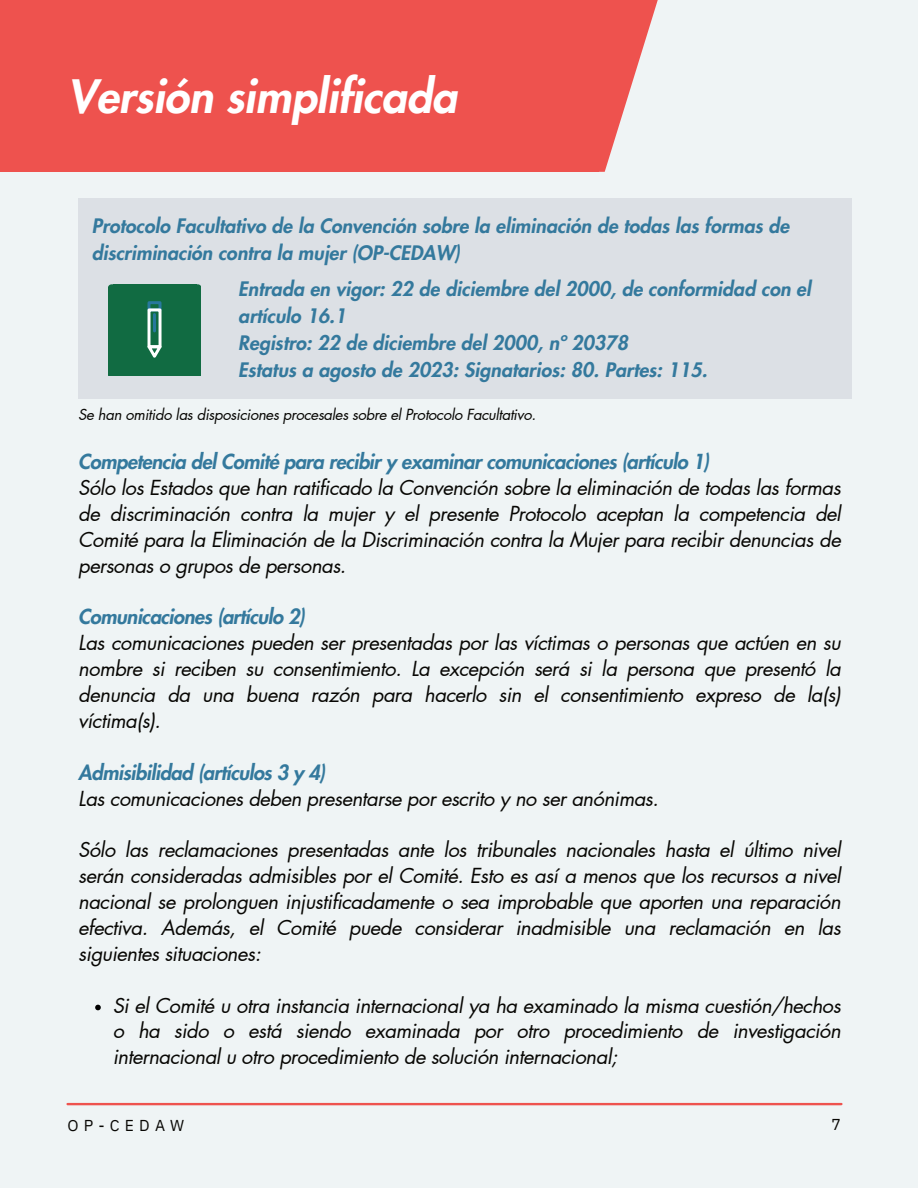
<style>
.page{position:relative;width:918px;height:1188px;background:#eff4f5}
.page>*{position:absolute;margin:0;border:0;box-sizing:border-box;transform-origin:0 0}
.t1{font:italic 800 45px "Futura LT Pro";letter-spacing:-.005em;color:#fff}
.t2{font:italic 20.25px/25.8px "Futura LT Pro";letter-spacing:-.025em;color:#080704;text-align:justify}
.t3{font:italic 800 20.25px "Futura LT Pro";letter-spacing:-.025em;color:#34799d}
.t4{font:italic 800 19.5px/27px "Futura LT Pro";color:#34799d}
.t5{font:15.75px "IBM Plex Sans";letter-spacing:.33em;color:#080704}
.t6{font:italic 15px "Futura LT Pro";letter-spacing:-.025em;color:#080704}
</style>
<div class="page">
<hr style="left:68px;top:1103px;width:774px;height:2px;background:#ee524e">
<div style="left:0;top:0;width:8px;height:172px;background:#ee524e"></div>
<div style="left:7px;top:0;width:599px;height:172px;background:#ee524e"></div>
<svg style="left:599px;top:0;width:59px;height:172px"></svg>
<svg style="left:95px;top:1005px;width:6px;height:5px"></svg>
<div style="left:78px;top:198px;width:774px;height:201px;background:#dce0e5"></div>
<div style="left:113px;top:285px;width:88px;height:91px;background:#116b42"></div>
<svg style="left:109px;top:285px;width:4px;height:91px"></svg>
<div style="left:148px;top:301px;width:14px;height:10px;border:3px solid #28789d"></div>
<svg style="left:147px;top:344px;width:14px;height:14px"></svg>
<div style="left:148px;top:308px;width:14px;height:40px;border:3px solid #fff"></div>
<hr style="left:153px;top:315px;width:3px;height:16px;background:#28789d">
<h1 class="t1" style="left:68px;top:62px;width:391px">Versión simplificada</h1>
<p class="t4" style="left:92px;top:211px;width:699px">Protocolo Facultativo de la Convención sobre la eliminación de todas las formas de discriminación contra la mujer (OP-CEDAW)</p>
<p class="t4" style="left:238px;top:275px;width:574px">Entrada en vigor: 22 de diciembre del 2000, de conformidad con el artículo 16.1<br>Registro: 22 de diciembre del 2000, nº 20378<br>Estatus a agosto de 2023: Signatarios: 80. Partes: 115.</p>
<p class="t6" style="left:78px;top:404px;width:459px">Se han omitido las disposiciones procesales sobre el Protocolo Facultativo.</p>
<p class="t3" style="left:78px;top:446px;width:633px">Competencia del Comité para recibir y examinar comunicaciones (artículo 1)</p>
<p class="t2" style="left:78px;top:475px;width:764px">Sólo los Estados que han ratificado la Convención sobre la eliminación de todas las formas de discriminación contra la mujer y el presente Protocolo aceptan la competencia del Comité para la Eliminación de la Discriminación contra la Mujer para recibir denuncias de personas o grupos de personas.</p>
<p class="t3" style="left:78px;top:602px;width:228px">Comunicaciones (artículo 2)</p>
<p class="t2" style="left:78px;top:630px;width:764px">Las comunicaciones pueden ser presentadas por las víctimas o personas que actúen en su nombre si reciben su consentimiento. La excepción será si la persona que presentó la denuncia da una buena razón para hacerlo sin el consentimiento expreso de la(s) víctima(s).</p>
<p class="t3" style="left:78px;top:757px;width:249px">Admisibilidad (artículos 3 y 4)</p>
<p class="t2" style="left:78px;top:785px;width:582px">Las comunicaciones deben presentarse por escrito y no ser anónimas.</p>
<p class="t2" style="left:78px;top:837px;width:764px">Sólo las reclamaciones presentadas ante los tribunales nacionales hasta el último nivel serán consideradas admisibles por el Comité. Esto es así a menos que los recursos a nivel nacional se prolonguen injustificadamente o sea improbable que aporten una reparación efectiva. Además, el Comité puede considerar inadmisible una reclamación en las siguientes situaciones:</p>
<p class="t2" style="left:113px;top:992px;width:730px">Si el Comité u otra instancia internacional ya ha examinado la misma cuestión/hechos o ha sido o está siendo examinada por otro procedimiento de investigación internacional u otro procedimiento de solución internacional;</p>
<p class="t5" style="left:68px;top:1113px;width:118px">OP-CEDAW</p>
<p class="t5" style="left:831px;top:1112px;width:11px">7</p>
</div>
